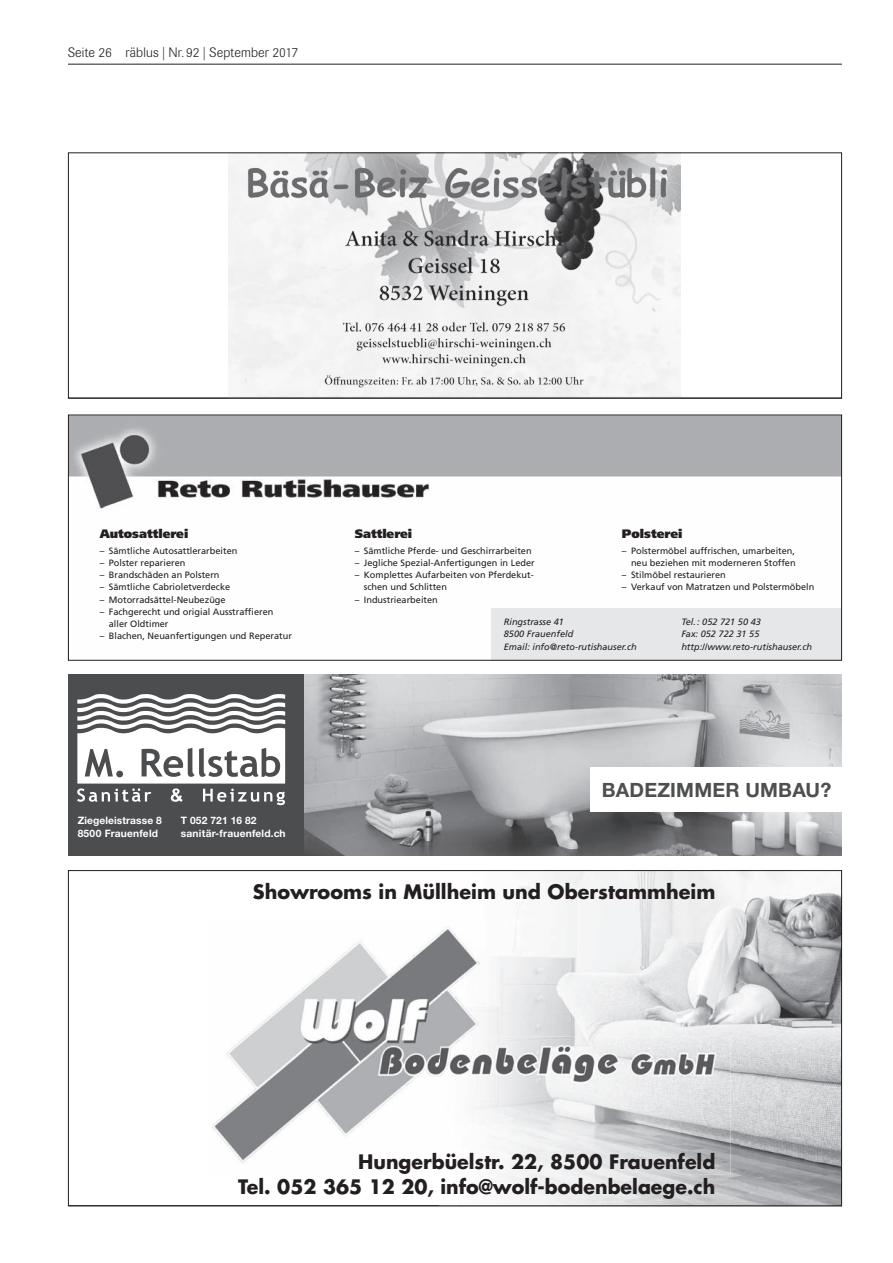
<style>
.page{position:relative;width:893px;height:1263px;background:#fff}
.page>*{position:absolute;margin:0;border:0;box-sizing:border-box;transform-origin:0 0}
.t1{font:700 19.65px "Helvetica Neue CE";letter-spacing:.01em;color:#4e4f50}
.t2{font:700 19.35px/25px "Futura";color:#231f20;text-align:right}
.t3{font:300 13.5px "Imago";letter-spacing:.01em;color:#231f20}
.t4{font:900 12.3px "Frutiger LT Std";color:#231f20}
.t5{font:700 10.2px "Helvetica Neue CE";letter-spacing:.015em;color:#fff}
.t6{font:9.15px/12.3px "Frutiger LT Std";color:#231f20}
.t7{font:italic 9.15px "Frutiger LT Std";color:#231f20}
</style>
<div class="page">
<hr style="left:68px;top:64px;width:774px;height:1px;background:#231f20">
<div style="left:68px;top:674px;width:774px;height:181px;background:#4c4d4e"></div>
<img style="left:304px;top:674px;width:538px;height:181px">
<svg style="left:77px;top:694px;width:208px;height:111px"></svg>
<div style="left:590px;top:767px;width:252px;height:45px;background:#fff"></div>
<svg style="left:70px;top:417px;width:770px;height:242px"></svg>
<div style="left:492px;top:608px;width:348px;height:51px;background:#e6e7e9"></div>
<div style="left:68px;top:415px;width:774px;height:246px;border:1px solid #231f20"></div>
<svg style="left:212px;top:872px;width:628px;height:332px"></svg>
<hr style="left:68px;top:398px;width:774px;height:1px;background:#231f20">
<img style="left:228px;top:154px;width:453px;height:242px">
<div style="left:68px;top:152px;width:774px;height:246px;border:1px solid #231f20"></div>
<h3 class="t3" style="left:68px;top:45px;width:232px">Seite 26 räblus | Nr.92 | September 2017</h3>
<h3 class="t4" style="left:100px;top:526px;width:90px">Autosattlerei</h3>
<p class="t6" style="left:100px;top:544px;width:139px">– Sämtliche Autosattlerarbeiten</p>
<p class="t6" style="left:100px;top:557px;width:87px">– Polster reparieren</p>
<p class="t6" style="left:100px;top:569px;width:121px">– Brandschäden an Polstern</p>
<p class="t6" style="left:100px;top:581px;width:132px">– Sämtliche Cabrioletverdecke</p>
<p class="t6" style="left:100px;top:593px;width:127px">– Motorradsättel-Neubezüge</p>
<p class="t6" style="left:109px;top:605px;width:166px;text-indent:-9px">– Fachgerecht und origial Ausstraffieren aller Oldtimer</p>
<p class="t6" style="left:100px;top:630px;width:194px">– Blachen, Neuanfertigungen und Reperatur</p>
<p class="t5" style="left:78px;top:814px;width:86px">Ziegeleistrasse 8</p>
<p class="t5" style="left:181px;top:814px;width:77px">T 052 721 16 82</p>
<p class="t5" style="left:78px;top:827px;width:82px">8500 Frauenfeld</p>
<p class="t5" style="left:181px;top:827px;width:106px">sanitär-frauenfeld.ch</p>
<h3 class="t4" style="left:355px;top:526px;width:59px">Sattlerei</h3>
<p class="t6" style="left:355px;top:544px;width:178px">– Sämtliche Pferde- und Geschirrarbeiten</p>
<p class="t6" style="left:355px;top:557px;width:182px">– Jegliche Spezial-Anfertigungen in Leder</p>
<p class="t6" style="left:364px;top:569px;width:171px;text-indent:-9px">– Komplettes Aufarbeiten von Pferdekut&shy;schen und Schlitten</p>
<p class="t6" style="left:355px;top:593px;width:85px">– Industriearbeiten</p>
<h3 class="t4" style="left:622px;top:526px;width:62px">Polsterei</h3>
<p class="t6" style="left:622px;top:544px;width:175px;text-align:right">– Polstermöbel auffrischen, umarbeiten, neu beziehen mit moderneren Stoffen</p>
<p class="t6" style="left:622px;top:569px;width:106px">– Stilmöbel restaurieren</p>
<p class="t6" style="left:622px;top:581px;width:194px">– Verkauf von Matratzen und Polstermöbeln</p>
<p class="t7" style="left:504px;top:617px;width:62px">Ringstrasse 41</p>
<p class="t7" style="left:681px;top:617px;width:81px">Tel. : 052 721 50 43</p>
<p class="t7" style="left:504px;top:629px;width:71px">8500 Frauenfeld</p>
<p class="t7" style="left:681px;top:629px;width:80px">Fax: 052 722 31 55</p>
<p class="t7" style="left:504px;top:641px;width:134px">Email: info@reto-rutishauser.ch</p>
<p class="t7" style="left:681px;top:641px;width:132px">http://www.reto-rutishauser.ch</p>
<h1 class="t1" style="left:602px;top:778px;width:231px">BADEZIMMER UMBAU?</h1>
<h2 class="t2" style="left:253px;top:878px;width:464px">Showrooms in Müllheim und Oberstammheim</h2>
<h2 class="t2" style="left:238px;top:1148px;width:479px">Hungerbüelstr. 22, 8500 Frauenfeld<br>Tel. 052 365 12 20, info@wolf-bodenbelaege.ch</h2>
</div>
